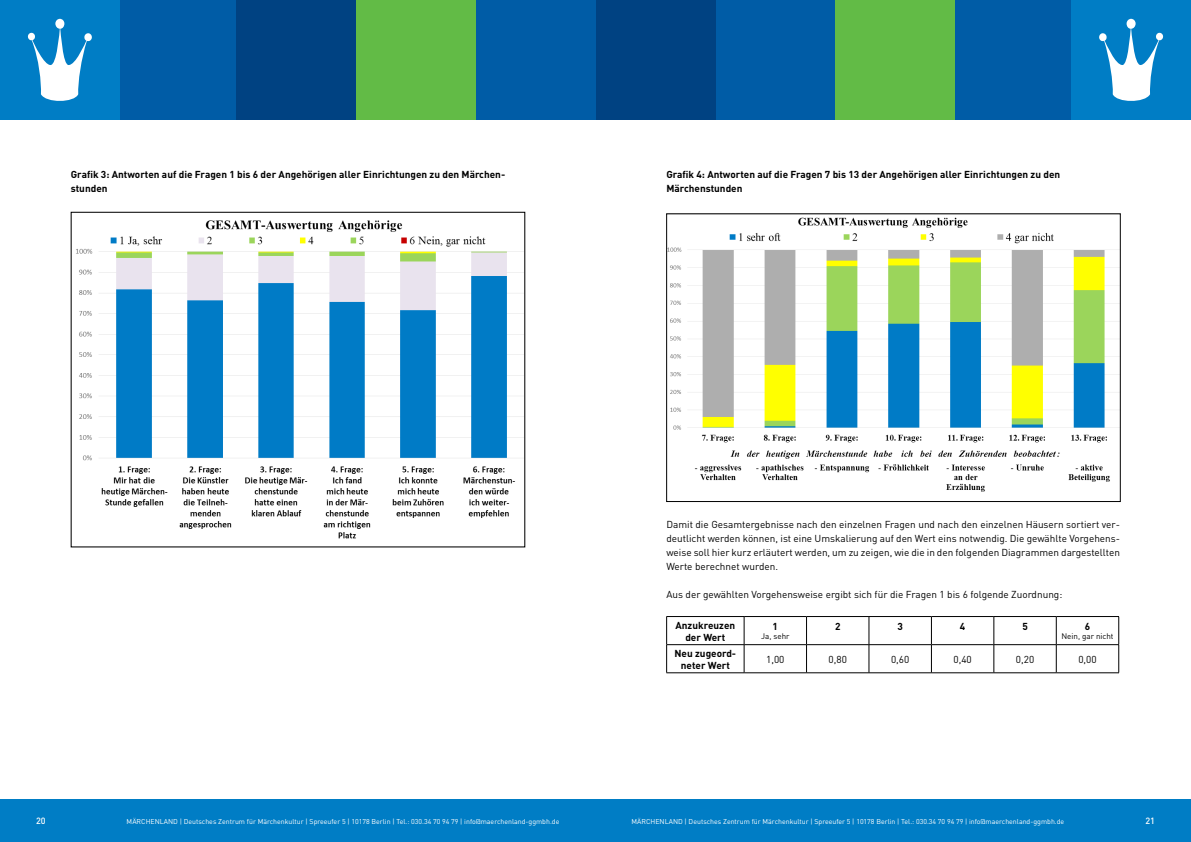
<style>
.page{position:relative;width:1191px;height:842px;background:#fff}
.page>*{position:absolute;margin:0;border:0;box-sizing:border-box;transform-origin:0 0}
.t1{font:10px/14px "DIN";color:#000;text-align:justify}
.t2{font:700 10px/14px "DIN";color:#000}
.t3{font:500 9px "DIN";color:#fff}
.t4{font:8px "DIN";color:#000}
.t5{font:7px "DIN";color:#fff}
</style>
<div class="page">
<div style="left:0;top:799px;width:595px;height:43px;background:#007dc5"></div>
<div style="left:595px;top:799px;width:596px;height:43px;background:#007dc5"></div>
<div style="left:715px;top:0;width:120px;height:120px;background:#005ca6"></div>
<div style="left:587px;top:0;width:128px;height:120px;background:#004282"></div>
<div style="left:835px;top:0;width:119px;height:120px;background:#62bb46"></div>
<div style="left:954px;top:0;width:117px;height:120px;background:#005ca6"></div>
<div style="left:1071px;top:0;width:120px;height:120px;background:#007dc5"></div>
<svg style="left:1099px;top:19px;width:64px;height:82px"></svg>
<div style="left:356px;top:0;width:120px;height:120px;background:#62bb46"></div>
<div style="left:476px;top:0;width:119px;height:120px;background:#005ca6"></div>
<div style="left:236px;top:0;width:120px;height:120px;background:#004282"></div>
<div style="left:120px;top:0;width:116px;height:120px;background:#005ca6"></div>
<div style="left:0;top:0;width:120px;height:120px;background:#007dc5"></div>
<svg style="left:27px;top:19px;width:65px;height:82px"></svg>
<img style="left:76px;top:220px;width:447px;height:319px">
<img style="left:668px;top:217px;width:450px;height:275px">
<div style="left:666px;top:214px;width:454px;height:288px;border:1px solid #000"></div>
<hr style="left:666px;top:616px;width:78px;height:1px;background:#000">
<hr style="left:744px;top:616px;width:62px;height:1px;background:#000">
<hr style="left:806px;top:616px;width:63px;height:1px;background:#000">
<hr style="left:869px;top:616px;width:62px;height:1px;background:#000">
<hr style="left:931px;top:616px;width:62px;height:1px;background:#000">
<hr style="left:993px;top:616px;width:63px;height:1px;background:#000">
<hr style="left:1056px;top:616px;width:63px;height:1px;background:#000">
<hr style="left:666px;top:644px;width:78px;height:1px;background:#000">
<svg style="left:666px;top:617px;width:1px;height:55px"></svg>
<hr style="left:744px;top:644px;width:62px;height:1px;background:#000">
<svg style="left:744px;top:617px;width:1px;height:55px"></svg>
<hr style="left:806px;top:644px;width:63px;height:1px;background:#000">
<svg style="left:806px;top:617px;width:1px;height:55px"></svg>
<hr style="left:869px;top:644px;width:62px;height:1px;background:#000">
<svg style="left:868px;top:617px;width:1px;height:55px"></svg>
<hr style="left:931px;top:644px;width:62px;height:1px;background:#000">
<svg style="left:931px;top:617px;width:1px;height:55px"></svg>
<hr style="left:993px;top:644px;width:63px;height:1px;background:#000">
<svg style="left:993px;top:617px;width:1px;height:55px"></svg>
<hr style="left:1056px;top:644px;width:63px;height:1px;background:#000">
<svg style="left:1056px;top:617px;width:1px;height:55px"></svg>
<svg style="left:1118px;top:617px;width:1px;height:55px"></svg>
<hr style="left:666px;top:672px;width:78px;height:1px;background:#000">
<hr style="left:744px;top:672px;width:62px;height:1px;background:#000">
<hr style="left:806px;top:672px;width:63px;height:1px;background:#000">
<hr style="left:869px;top:672px;width:62px;height:1px;background:#000">
<hr style="left:931px;top:672px;width:62px;height:1px;background:#000">
<hr style="left:993px;top:672px;width:63px;height:1px;background:#000">
<hr style="left:1056px;top:672px;width:63px;height:1px;background:#000">
<p class="t2" style="left:71px;top:167px;width:436px">Grafik 3: Antworten auf die Fragen 1 bis 6 der Angehörigen aller Einrichtungen zu den Märchen&shy;stunden</p>
<p class="t2" style="left:666px;top:167px;width:395px">Grafik 4: Antworten auf die Fragen 7 bis 13 der Angehörigen aller Einrichtungen zu den<br>Märchenstunden</p>
<p class="t1" style="left:666px;top:517px;width:455px">Damit die Gesamtergebnisse nach den einzelnen Fragen und nach den einzelnen Häusern sortiert ver&shy;deutlicht werden können, ist eine Umskalierung auf den Wert eins notwendig. Die gewählte Vorgehens&shy;weise soll hier kurz erläutert werden, um zu zeigen, wie die in den folgenden Diagrammen dargestellten Werte berechnet wurden.</p>
<p class="t1" style="left:666px;top:587px;width:397px">Aus der gewählten Vorgehensweise ergibt sich für die Fragen 1 bis 6 folgende Zuordnung:</p>
<p class="t2" style="left:675px;top:619px;width:61px;line-height:12px;text-align:center">Anzukreuzen der Wert</p>
<p class="t2" style="left:772px;top:619px;width:7px">1</p>
<p class="t2" style="left:835px;top:619px;width:7px">2</p>
<p class="t2" style="left:897px;top:619px;width:7px">3</p>
<p class="t2" style="left:960px;top:619px;width:7px">4</p>
<p class="t2" style="left:1022px;top:619px;width:7px">5</p>
<p class="t2" style="left:1084px;top:619px;width:7px">6</p>
<p class="t4" style="left:1061px;top:631px;width:54px">Nein, gar nicht</p>
<p class="t4" style="left:761px;top:631px;width:30px">Ja, sehr</p>
<p class="t2" style="left:674px;top:647px;width:63px;line-height:12px;text-align:center">Neu zugeord&shy;neter Wert</p>
<p class="t1" style="left:766px;top:652px;width:20px">1,00</p>
<p class="t1" style="left:828px;top:652px;width:20px">0,80</p>
<p class="t1" style="left:891px;top:652px;width:20px">0,60</p>
<p class="t1" style="left:953px;top:652px;width:20px">0,40</p>
<p class="t1" style="left:1016px;top:652px;width:20px">0,20</p>
<p class="t1" style="left:1078px;top:652px;width:20px">0,00</p>
<p class="t3" style="left:36px;top:815px;width:11px">20</p>
<p class="t5" style="left:127px;top:817px;width:434px">MÄRCHENLAND | Deutsches Zentrum für Märchenkultur | Spreeufer 5 | 10178 Berlin | Tel.: 030.34 70 94 79 | info@maerchenland-ggmbh.de</p>
<p class="t5" style="left:631px;top:817px;width:434px">MÄRCHENLAND | Deutsches Zentrum für Märchenkultur | Spreeufer 5 | 10178 Berlin | Tel.: 030.34 70 94 79 | info@maerchenland-ggmbh.de</p>
<p class="t3" style="left:1145px;top:815px;width:11px">21</p>
</div>
